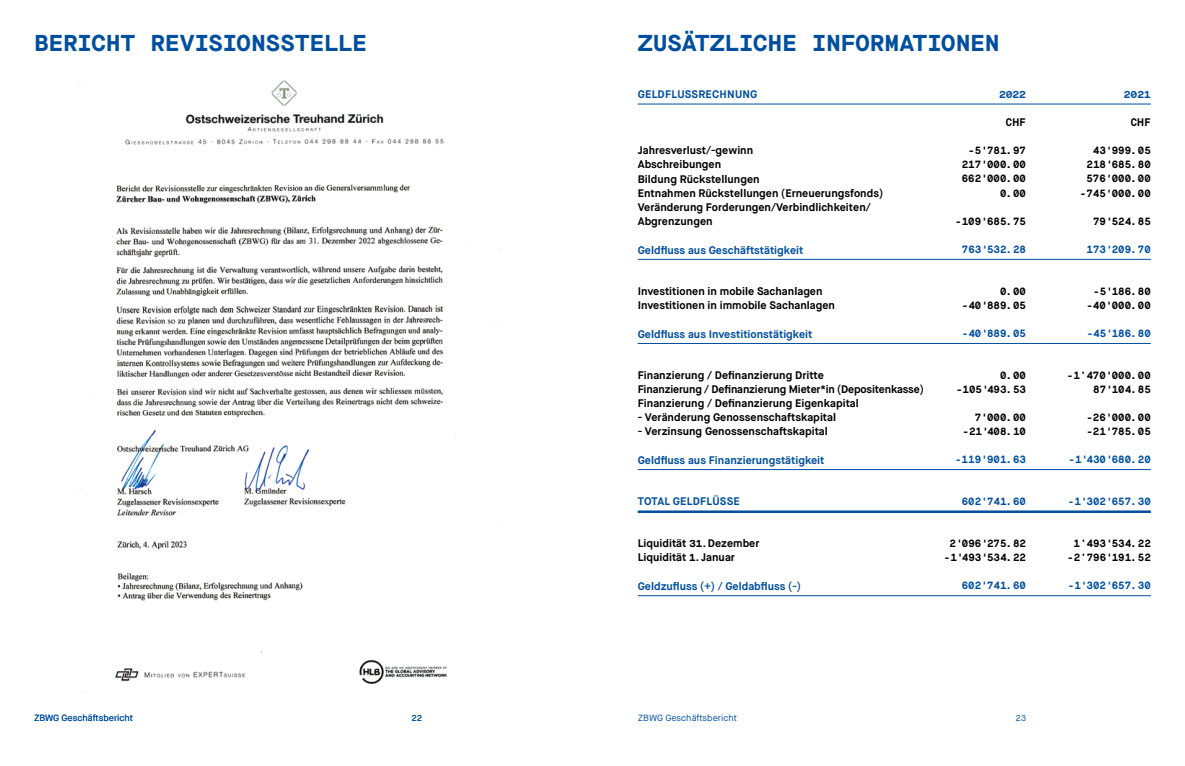
<style>
.page{position:relative;width:1185px;height:766px;background:#fff}
.page>*{position:absolute;margin:0;border:0;box-sizing:border-box;transform-origin:0 0}
.t1{font:700 23px "Maison Neue Mono";letter-spacing:-.02em;color:#004f9f}
.t2{font:700 11px/14px "Maison Neue";color:#000}
.t3{font:700 11px "Maison Neue";color:#004f9f}
.t4{font:700 11px "Maison Neue";letter-spacing:.02em;color:#004f9f}
.t5{font:700 11px "Maison Mono";color:#000}
.t6{font:700 10.5px/14px "Maison Mono";color:#000;text-align:right}
.t7{font:700 10.5px "Maison Mono";color:#004f9f}
.t8{font:700 10.5px "Maison Neue Mono";letter-spacing:-.005em;color:#004f9f}
.t9{font:9px "Maison Neue";color:#004f9f}
.t10{font:8.5px "Maison Neue Mono";color:#004f9f}
.s1{font-family:"Maison Neue Mono";font-size:10.5px}
.s2{font-family:"Maison Neue Mono"}
</style>
<div class="page">
<hr style="left:638px;top:259px;width:513px;height:1px;background:#004f9f">
<hr style="left:638px;top:343px;width:513px;height:1px;background:#004f9f">
<hr style="left:638px;top:469px;width:513px;height:1px;background:#004f9f">
<hr style="left:638px;top:595px;width:513px;height:1px;background:#004f9f">
<hr style="left:638px;top:103px;width:513px;height:1px;background:#004f9f">
<hr style="left:638px;top:510px;width:513px;height:3px;background:#004f9f">
<img style="left:79px;top:80px;width:420px;height:613px">
<h1 class="t1" style="left:34px;top:27px;width:334px">BERICHT REVISIONSSTELLE</h1>
<h1 class="t1" style="left:638px;top:27px;width:363px">ZUSÄTZLICHE INFORMATIONEN</h1>
<p class="t4" style="left:638px;top:88px;width:121px">GELDFLUSSRECHNUNG</p>
<p class="t2" style="left:638px;top:144px;width:247px">Jahresverlust/-gewinn<br>Abschreibungen<br>Bildung Rückstellungen<br>Entnahmen Rückstellungen (Erneuerungsfonds)<br>Veränderung Forderungen/Verbindlichkeiten/<br>Abgrenzungen</p>
<p class="t3" style="left:638px;top:243px;width:167px">Geldfluss aus Geschäftstätigkeit</p>
<p class="t2" style="left:638px;top:284px;width:199px">Investitionen in mobile Sachanlagen<br>Investitionen in immobile Sachanlagen</p>
<p class="t3" style="left:638px;top:327px;width:176px">Geldfluss aus Investitionstätigkeit</p>
<p class="t2" style="left:638px;top:368px;width:288px">Finanzierung / Definanzierung Dritte<br>Finanzierung / Definanzierung Mieter*in (Depositenkasse)<br>Finanzierung / Definanzierung Eigenkapital</p>
<p class="t2" style="left:638px;top:410px;width:200px">- Veränderung Genossenschaftskapital</p>
<p class="t2" style="left:638px;top:424px;width:192px">- Verzinsung Genossenschaftskapital</p>
<p class="t3" style="left:638px;top:453px;width:188px">Geldfluss aus Finanzierungstätigkeit</p>
<p class="t4" style="left:638px;top:494px;width:104px">TOTAL GELDFLÜSSE</p>
<p class="t2" style="left:638px;top:536px;width:123px">Liquidität <span class="s1">31</span>. Dezember<br>Liquidität <span class="s1">1</span>. Januar</p>
<p class="t3" style="left:638px;top:579px;width:165px">Geldzufluss (+) / Geldabfluss (-)</p>
<p class="t8" style="left:999px;top:87px;width:29px">2022</p>
<p class="t5" style="left:1006px;top:116px;width:22px">CHF</p>
<p class="t6" style="left:962px;top:144px;width:66px">-5<span class="s2">'</span>781.97<br>217<span class="s2">'</span>000.00<br>662<span class="s2">'</span>000.00<br>0.00</p>
<p class="t6" style="left:955px;top:214px;width:72px">-109<span class="s2">'</span>685.75</p>
<p class="t7" style="left:962px;top:242px;width:66px">763<span class="s2">'</span>532.28</p>
<p class="t6" style="left:962px;top:284px;width:66px">0.00 -40<span class="s2">'</span>889.05</p>
<p class="t7" style="left:962px;top:326px;width:66px">-40<span class="s2">'</span>889.05</p>
<p class="t6" style="left:956px;top:368px;width:72px">0.00 -105<span class="s2">'</span>493.53</p>
<p class="t6" style="left:962px;top:410px;width:65px">7<span class="s2">'</span>000.00 -21<span class="s2">'</span>408.10</p>
<p class="t7" style="left:955px;top:452px;width:72px">-119<span class="s2">'</span>901.63</p>
<p class="t7" style="left:962px;top:494px;width:66px">602<span class="s2">'</span>741.60</p>
<p class="t6" style="left:944px;top:536px;width:84px;text-align:center">2<span class="s2">'</span>096<span class="s2">'</span>275.82 -1<span class="s2">'</span>493<span class="s2">'</span>534.22</p>
<p class="t7" style="left:962px;top:578px;width:66px">602<span class="s2">'</span>741.60</p>
<p class="t8" style="left:1124px;top:87px;width:29px">2021</p>
<p class="t5" style="left:1130px;top:116px;width:22px">CHF</p>
<p class="t6" style="left:1080px;top:144px;width:72px">43<span class="s2">'</span>999.05<br>218<span class="s2">'</span>685.80<br>576<span class="s2">'</span>000.00 -745<span class="s2">'</span>000.00</p>
<p class="t6" style="left:1093px;top:214px;width:59px">79<span class="s2">'</span>524.85</p>
<p class="t7" style="left:1087px;top:242px;width:66px">173<span class="s2">'</span>209.70</p>
<p class="t6" style="left:1086px;top:284px;width:66px">-5<span class="s2">'</span>186.80 -40<span class="s2">'</span>000.00</p>
<p class="t7" style="left:1087px;top:326px;width:66px">-45<span class="s2">'</span>186.80</p>
<p class="t6" style="left:1067px;top:368px;width:85px">-1'470<span class="s2">'</span>000.00<br>87<span class="s2">'</span>104.85</p>
<p class="t6" style="left:1086px;top:410px;width:66px;text-align:left">-26<span class="s2">'</span>000.00 -21<span class="s2">'</span>785.05</p>
<p class="t7" style="left:1068px;top:452px;width:84px">-1<span class="s2">'</span>430<span class="s2">'</span>680.20</p>
<p class="t7" style="left:1068px;top:494px;width:84px">-1<span class="s2">'</span>302<span class="s2">'</span>657.30</p>
<p class="t6" style="left:1067px;top:536px;width:85px">1'493<span class="s2">'</span>534.22 -2'796<span class="s2">'</span>191.52</p>
<p class="t7" style="left:1068px;top:578px;width:84px">-1<span class="s2">'</span>302<span class="s2">'</span>657.30</p>
<p class="t9" style="left:34px;top:711px;width:101px">ZBWG Geschäftsbericht</p>
<p class="t10" style="left:411px;top:712px;width:12px">22</p>
<p class="t9" style="left:638px;top:711px;width:101px">ZBWG Geschäftsbericht</p>
<p class="t10" style="left:1015px;top:712px;width:12px">23</p>
</div>
